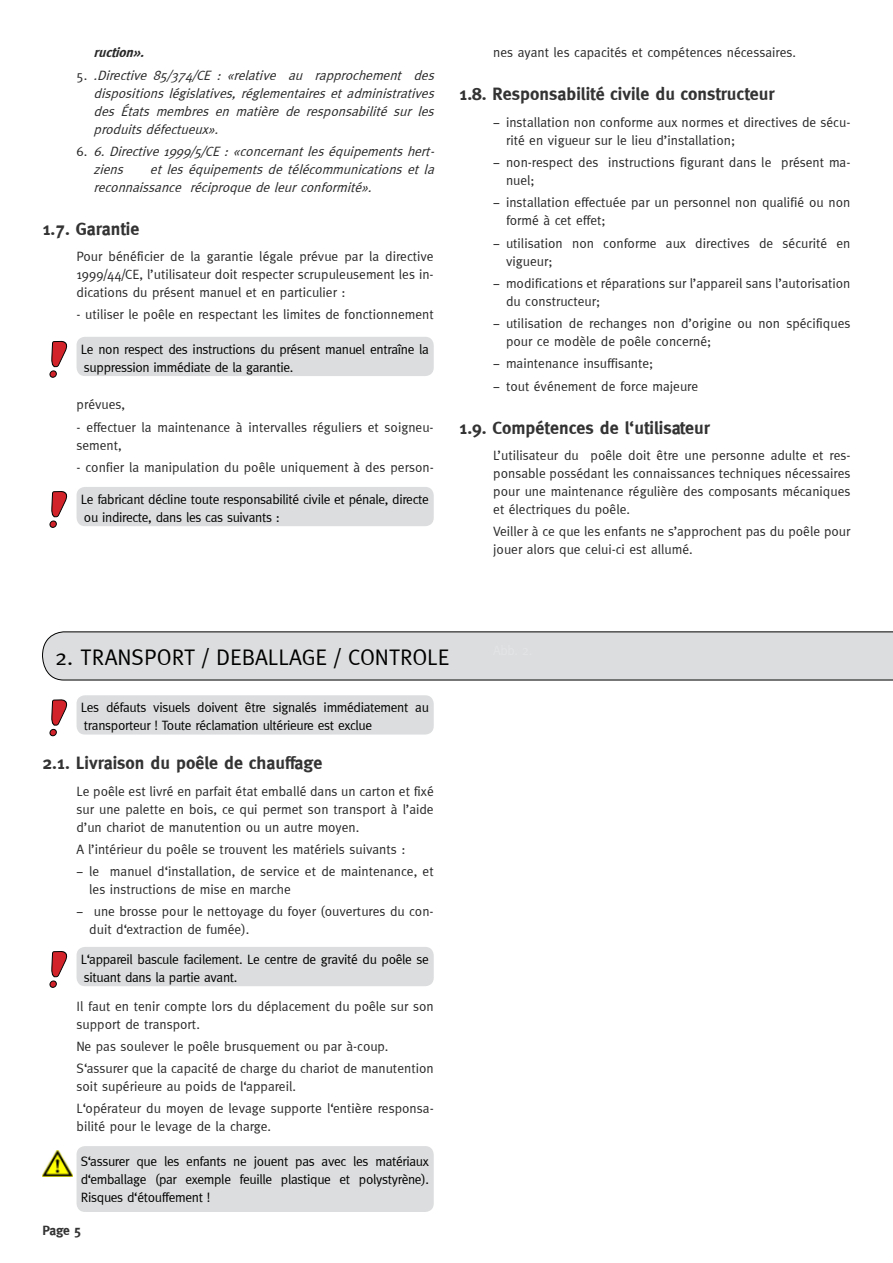
<style>
.page{position:relative;width:893px;height:1263px;background:#fff}
.page>*{position:absolute;margin:0;border:0;box-sizing:border-box;transform-origin:0 0}
.t1{font:22.5px "Meta";color:#000}
.t2{font:700 18px "Meta";color:#333}
.t3{font:13.5px/18px "Meta";color:#282828}
.t4{font:13.5px/18px "Meta";letter-spacing:-.025em;color:#000}
.t5{font:italic 13.5px/18px "Meta";color:#282828}
.t6{font:700 13.5px "Meta";color:#333}
.s1{font-weight:700}
.s2{font-style:normal}
</style>
<div class="page">
<svg style="left:49px;top:491px;width:19px;height:36px"></svg>
<div style="left:49px;top:521px;width:8px;height:7px;border:1px solid #000;border-radius:50%"></div>
<div style="left:77px;top:487px;width:357px;height:39px;background:#dcddde;border-radius:9px"></div>
<svg style="left:51px;top:341px;width:17px;height:35px"></svg>
<div style="left:49px;top:370px;width:8px;height:8px;border:1px solid #000;border-radius:50%"></div>
<div style="left:77px;top:337px;width:357px;height:39px;background:#dcddde;border-radius:9px"></div>
<svg style="left:42px;top:631px;width:851px;height:50px;background:#d3d4d5"></svg>
<svg style="left:51px;top:699px;width:17px;height:30px"></svg>
<div style="left:50px;top:729px;width:6px;height:7px;background:#d2232a;border-radius:50%"></div>
<div style="left:49px;top:729px;width:8px;height:7px;border:1px solid #000;border-radius:50%"></div>
<div style="left:77px;top:695px;width:357px;height:39px;background:#dcddde;border-radius:9px"></div>
<img style="left:43px;top:1150px;width:29px;height:26px">
<div style="left:77px;top:1146px;width:357px;height:66px;background:#dcddde;border-radius:9px"></div>
<svg style="left:51px;top:951px;width:17px;height:35px"></svg>
<div style="left:49px;top:980px;width:8px;height:8px;border:1px solid #000;border-radius:50%"></div>
<div style="left:77px;top:947px;width:357px;height:39px;background:#dcddde;border-radius:9px"></div>
<p class="t5" style="left:77px;top:41px;width:363px;line-height:22.2px;text-indent:17px"><span class="s1">ruction».<br></span><span class="s2">5 .</span> .Directive 85/374/CE : «relative au rapprochement des</p>
<p class="t5" style="left:94px;top:84px;width:346px;text-align:justify">dispositions législatives, réglementaires et administratives des États membres en matière de responsabilité sur les produitsdéfectueux».</p>
<p class="t5" style="left:94px;top:142px;width:346px;text-indent:-17px"><span class="s2">6 .</span> 6.Directive1999/5/CE:«concernantleséquipementshert&shy;ziens</p>
<p class="t5" style="left:94px;top:160px;width:346px;text-indent:56px">et les équipements de télécommunications et la reconnaissance réciproquedeleurconformité».</p>
<h2 class="t2" style="left:43px;top:218px;width:98px">1.7. Garantie</h2>
<p class="t3" style="left:77px;top:247px;width:359px;text-align:justify">Pour bénéficier de la garantie légale prévue par la directive 1999/44/CE, l’utilisateur doit respecter scrupuleusement les in&shy;dications du présent manuel et en particulier :</p>
<p class="t3" style="left:77px;top:306px;width:359px">- utiliser le poêle en respectant les limites de fonctionnement</p>
<p class="t4" style="left:81px;top:340px;width:349px">Le non respect des instructions du présent manuel entraîne la suppression immédiate de la garantie.</p>
<p class="t3" style="left:77px;top:396px;width:50px">prévues,</p>
<p class="t3" style="left:77px;top:418px;width:359px">- effectuer la maintenance à intervalles réguliers et soigneu&shy;sement,</p>
<p class="t3" style="left:77px;top:458px;width:359px">- confier la manipulation du poêle uniquement à des person-</p>
<p class="t4" style="left:81px;top:490px;width:349px">Le fabricant décline toute responsabilité civile et pénale, directe ou indirecte, dans les cas suivants :</p>
<p class="t3" style="left:493px;top:44px;width:304px">nes ayant les capacités et compétences nécessaires.</p>
<h2 class="t2" style="left:459px;top:84px;width:317px">1.8. Responsabilité civile du constructeur</h2>
<p class="t3" style="left:506px;top:113px;width:346px;text-indent:-13px">− installation non conforme aux normes et directives de sécu&shy;rité en vigueur sur le lieu d’installation;</p>
<p class="t3" style="left:506px;top:153px;width:346px;text-indent:-13px">− non-respect des instructions figurant dans le présent ma&shy;nuel;</p>
<p class="t3" style="left:506px;top:193px;width:346px;text-indent:-13px">− installation effectuée par un personnel non qualifié ou non formé à cet effet;</p>
<p class="t3" style="left:506px;top:234px;width:346px;text-indent:-13px">− utilisation non conforme aux directives de sécurité en vigueur;</p>
<p class="t3" style="left:506px;top:274px;width:346px;text-indent:-13px">− modifications et réparations sur l’appareil sans l’autorisation du constructeur;</p>
<p class="t3" style="left:506px;top:314px;width:346px;text-indent:-13px">− utilisation de rechanges non d’origine ou non spécifiques pour ce modèle de poêle concerné;</p>
<p class="t3" style="left:493px;top:352px;width:206px;line-height:22.2px">− maintenance insuffisante;<br>− tout événement de force majeure</p>
<h2 class="t2" style="left:459px;top:417px;width:252px">1.9. Compétences de l‘utilisateur</h2>
<p class="t3" style="left:493px;top:446px;width:359px;text-align:justify">L’utilisateur du poêle doit être une personne adulte et res&shy;ponsable possédant les connaissances techniques nécessaires pour une maintenance régulière des composants mécaniques et électriques du poêle.</p>
<p class="t3" style="left:493px;top:522px;width:359px">Veiller à ce que les enfants ne s’approchent pas du poêle pour jouer alors que celui-ci est allumé.</p>
<h1 class="t1" style="left:55px;top:644px;width:39px">2. TRANS</h1>
<h1 class="t1" style="left:144px;top:644px;width:124px">PORT / DEBALLA</h1>
<h1 class="t1" style="left:302px;top:644px;width:149px">GE / CONTROLE</h1>
<p class="t4" style="left:81px;top:698px;width:349px">Les défauts visuels doivent être signalés immédiatement au transporteur ! Toute réclamation ultérieure est exclue</p>
<h2 class="t2" style="left:43px;top:752px;width:281px">2.1. Livraison du poêle de chauffage</h2>
<p class="t3" style="left:77px;top:782px;width:359px;text-align:justify">Le poêle est livré en parfait état emballé dans un carton et fixé sur une palette en bois, ce qui permet son transport à l’aide d’un chariot de manutention ou un autre moyen.</p>
<p class="t3" style="left:77px;top:838px;width:359px;line-height:22.2px">A l’intérieur du poêle se trouvent les matériels suivants :<br>− le manuel d‘installation, de service et de maintenance, et</p>
<p class="t3" style="left:77px;top:878px;width:359px;line-height:22.2px;text-indent:13px">les instructions de mise en marche<br>− une brosse pour le nettoyage du foyer (ouvertures du con-</p>
<p class="t3" style="left:89px;top:920px;width:161px">duit d‘extraction de fumée).</p>
<p class="t4" style="left:81px;top:950px;width:349px">L‘appareil bascule facilement. Le centre de gravité du poêle se situant dans la partie avant.</p>
<p class="t3" style="left:77px;top:997px;width:359px">I l faut en tenir compte lors du déplacement du poêle sur son support de transport.</p>
<p class="t3" style="left:77px;top:1035px;width:359px;line-height:22.2px">Ne pas soulever le poêle brusquement ou par à-coup.<br>S‘assurer que la capacité de charge du chariot de manutention</p>
<p class="t3" style="left:77px;top:1075px;width:359px;line-height:22.2px">soit supérieure au poids de l‘appareil.<br>L‘opérateur du moyen de levage supporte l‘entière responsa-</p>
<p class="t3" style="left:77px;top:1117px;width:196px">bilité pour le levage de la charge.</p>
<p class="t4" style="left:81px;top:1152px;width:350px;text-align:justify">S‘assurer que les enfants ne jouent pas avec les matériaux d‘emballage (par exemple feuille plastique et polystyrène).<br>Risques d‘étouffement !</p>
<p class="t6" style="left:43px;top:1223px;width:40px">Page 5</p>
</div>
